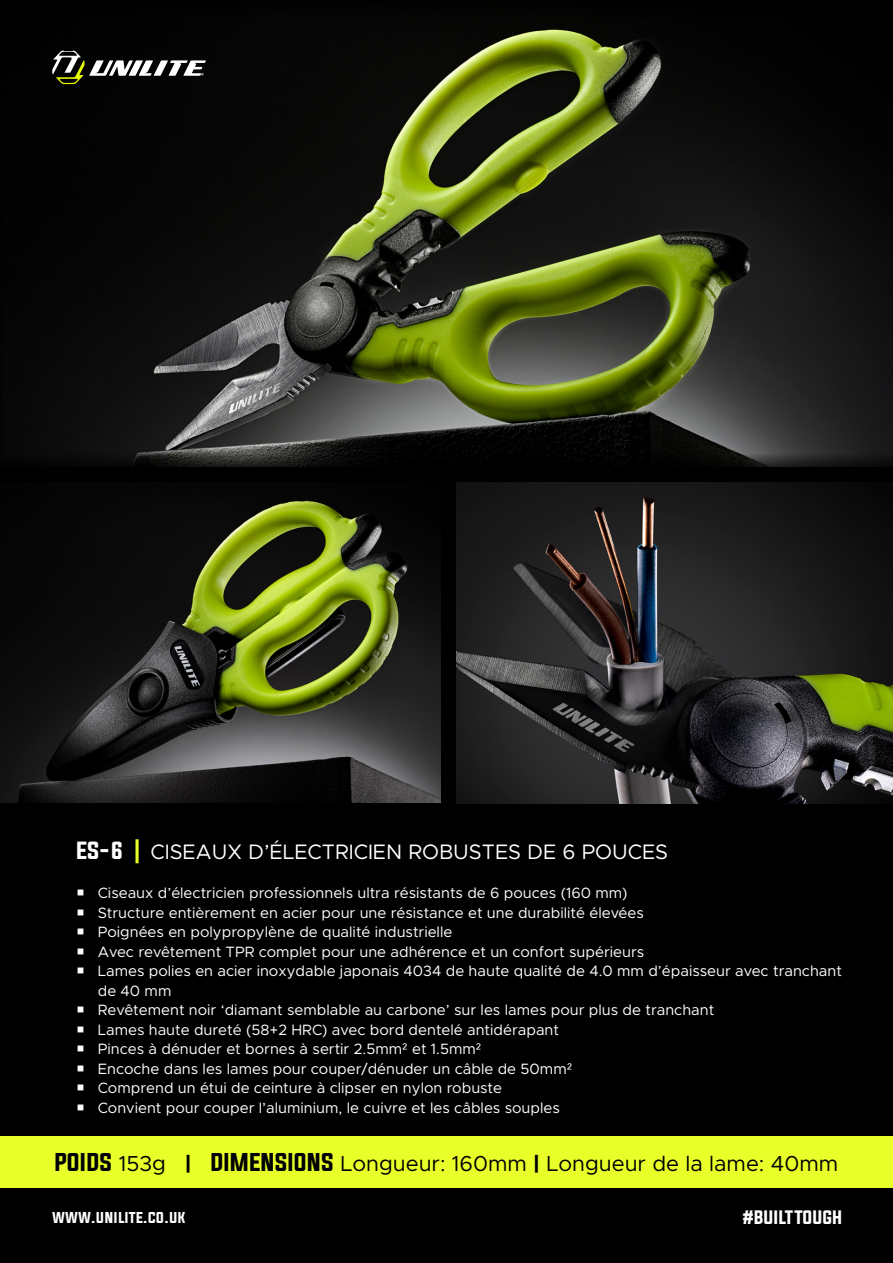
<style>
.page{position:relative;width:893px;height:1263px;background:#000}
.page>*{position:absolute;margin:0;border:0;box-sizing:border-box;transform-origin:0 0}
.t1{font:21.75px "Metropolis";color:#000}
.t2{font:21px "Metropolis";color:#fff}
.t3{font:16.5px "Evogria";color:#fff}
.t4{font:15px/19.5px "Metropolis";color:#fff}
.t5{font:14.1px "Evogria";color:#fff}
.s1{font-family:"Evogria"}
.s2{font-family:"Evogria";color:#e9ff29}
.s3{font-family:"Avenir Next"}
.s4{font-weight:900}
</style>
<div class="page">
<img style="left:0;top:500px;width:440px;height:303px">
<img style="left:25px;top:28px;width:868px;height:439px">
<img style="left:456px;top:482px;width:437px;height:321px">
<div style="left:0;top:1136px;width:893px;height:51px;background:#e9ff29"></div>
<svg style="left:52px;top:51px;width:154px;height:33px"></svg>
<h2 class="t2" style="left:77px;top:838px;width:593px"><span class="s1">ES-6</span> <span class="s2">|</span> CISEAUX D’ÉLECTRICIEN ROBUSTES DE 6 POUCES</h2>
<p class="t4" style="left:98px;top:883px;width:746px">Ciseaux d’électricien professionnels ultra résistants de 6 pouces (160 mm)<br>Structure entièrement en acier pour une résistance et une durabilité élevées<br>Poignées en polypropylène de qualité industrielle<br>Avec revêtement TPR complet pour une adhérence et un confort supérieurs<br>Lames polies en acier inoxydable japonais 4034 de haute qualité de 4.0 mm d’épaisseur avec tranchant de 40 mm<br>Revêtement noir ‘diamant semblable au carbone’ sur les lames pour plus de tranchant<br>Lames haute dureté (58+2 HRC) avec bord dentelé antidérapant<br>Pinces à dénuder et bornes à sertir 2.5mm<span class="s3">²</span> et 1.5mm<span class="s3">²<br></span>Encoche dans les lames pour couper/dénuder un câble de 50mm<span class="s3">²<br></span>Comprend un étui de ceinture à clipser en nylon robuste<br>Convient pour couper l’aluminium, le cuivre et les câbles souples</p>
<h1 class="t1" style="left:55px;top:1150px;width:785px"><span class="s1">POIDS</span> 153g <span class="s4">|</span> <span class="s1">DIMENSIONS</span> Longueur: 160mm <span class="s4">|</span> Longueur de la lame: 40mm</h1>
<p class="t5" style="left:52px;top:1207px;width:135px">WWW.UNILITE.CO.UK</p>
<p class="t3" style="left:743px;top:1206px;width:101px">#BUILT TOUGH</p>
</div>
